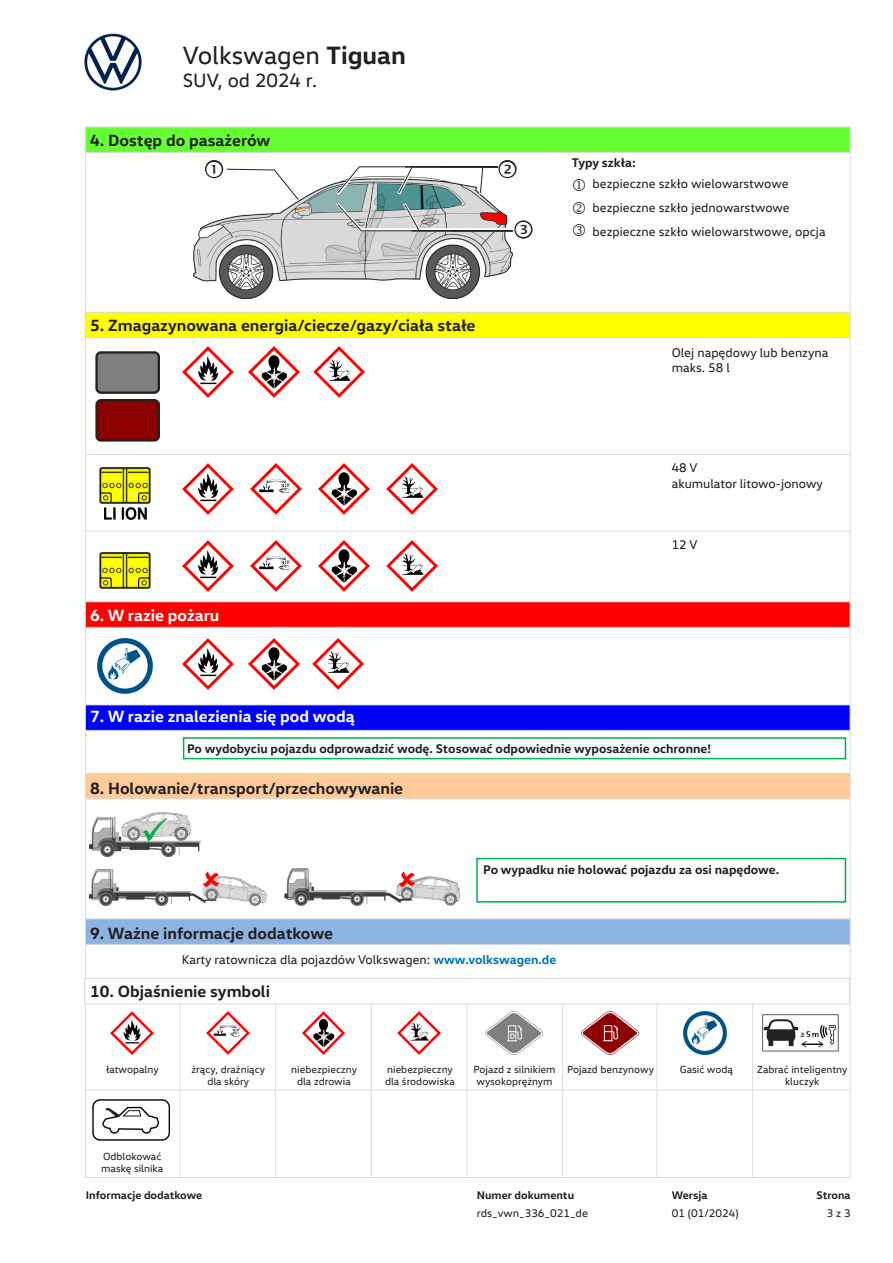
<style>
.page{position:relative;width:893px;height:1263px;background:#fff}
.page>*{position:absolute;margin:0;border:0;box-sizing:border-box;transform-origin:0 0}
.t1{font:25.5px "VW Head";color:#231f20}
.t2{font:19.5px "VW Head";color:#231f20}
.t3{font:700 16.5px "VW Head";color:#231f20}
.t4{font:700 16.5px "VW Head";color:#fff}
.t5{font:16.5px "Wingdings 2";color:#231f20}
.t6{font:12.75px/15.3px "VW Head";color:#231f20}
.t7{font:700 12.75px "VW Head";color:#231f20}
.t8{font:700 11.25px "VW Head";color:#231f20}
.t9{font:11.25px "VW Head";color:#231f20}
.t10{font:10.5px/12.6px "VW Head";color:#231f20}
.s1{font-weight:700}
.s2{font-weight:700;color:#0072ba}
</style>
<div class="page">
<div style="left:85px;top:312px;width:765px;height:26px;background:#ff0"></div>
<div style="left:85px;top:312px;width:765px;height:26px;border:1px solid #dadada"></div>
<hr style="left:85px;top:454px;width:765px;height:1px;background:#dadada">
<hr style="left:85px;top:531px;width:765px;height:1px;background:#dadada">
<hr style="left:85px;top:128px;width:1px;height:1050px;background:#dadada">
<hr style="left:850px;top:128px;width:1px;height:1050px;background:#dadada">
<hr style="left:85px;top:1177px;width:765px;height:1px;background:#dadada">
<img style="left:96px;top:352px;width:63px;height:42px">
<img style="left:96px;top:400px;width:63px;height:41px">
<img style="left:183px;top:347px;width:51px;height:51px">
<img style="left:248px;top:347px;width:51px;height:51px">
<img style="left:314px;top:347px;width:51px;height:51px">
<img style="left:100px;top:553px;width:51px;height:35px">
<img style="left:100px;top:468px;width:51px;height:35px">
<img style="left:183px;top:541px;width:51px;height:51px">
<img style="left:183px;top:463px;width:51px;height:51px">
<img style="left:319px;top:541px;width:51px;height:51px">
<img style="left:319px;top:463px;width:51px;height:51px">
<img style="left:251px;top:541px;width:51px;height:51px">
<img style="left:251px;top:463px;width:51px;height:51px">
<img style="left:387px;top:541px;width:51px;height:51px">
<img style="left:387px;top:463px;width:51px;height:51px">
<div style="left:85px;top:705px;width:765px;height:25px;background:#00f"></div>
<div style="left:85px;top:704px;width:765px;height:27px;border:1px solid #dadada"></div>
<div style="left:85px;top:602px;width:765px;height:25px;background:#f00"></div>
<div style="left:85px;top:601px;width:765px;height:27px;border:1px solid #dadada"></div>
<img style="left:97px;top:638px;width:55px;height:56px">
<img style="left:183px;top:638px;width:51px;height:51px">
<img style="left:248px;top:638px;width:51px;height:52px">
<img style="left:313px;top:638px;width:51px;height:51px">
<div style="left:183px;top:737px;width:663px;height:22px;border:2px solid #00b050"></div>
<img style="left:193px;top:183px;width:319px;height:116px">
<div style="left:85px;top:127px;width:765px;height:25px;background:#6f3"></div>
<div style="left:85px;top:127px;width:765px;height:26px;border:1px solid #dadada"></div>
<div style="left:476px;top:858px;width:370px;height:45px;border:2px solid #00b050"></div>
<div style="left:85px;top:773px;width:765px;height:26px;background:#fc9"></div>
<div style="left:85px;top:773px;width:765px;height:26px;border:1px solid #dadada"></div>
<img style="left:89px;top:812px;width:112px;height:44px">
<img style="left:89px;top:868px;width:370px;height:37px">
<div style="left:85px;top:919px;width:765px;height:25px;background:#8db3e2"></div>
<div style="left:85px;top:918px;width:765px;height:27px;border:1px solid #dadada"></div>
<img style="left:104px;top:508px;width:42px;height:11px">
<div style="left:84px;top:978px;width:766px;height:26px;border:1px solid #dadada"></div>
<hr style="left:180px;top:1003px;width:1px;height:60px;background:#dadada">
<hr style="left:275px;top:1003px;width:1px;height:60px;background:#dadada">
<hr style="left:371px;top:1003px;width:1px;height:60px;background:#dadada">
<hr style="left:467px;top:1003px;width:1px;height:60px;background:#dadada">
<hr style="left:562px;top:1003px;width:1px;height:60px;background:#dadada">
<svg style="left:180px;top:1063px;width:1px;height:26px"></svg>
<svg style="left:275px;top:1063px;width:1px;height:26px"></svg>
<svg style="left:371px;top:1063px;width:1px;height:26px"></svg>
<svg style="left:467px;top:1063px;width:1px;height:26px"></svg>
<svg style="left:562px;top:1063px;width:1px;height:26px"></svg>
<hr style="left:180px;top:1090px;width:1px;height:60px;background:#dadada">
<hr style="left:275px;top:1090px;width:1px;height:60px;background:#dadada">
<hr style="left:180px;top:1089px;width:96px;height:1px;background:#dadada">
<hr style="left:276px;top:1089px;width:95px;height:1px;background:#dadada">
<hr style="left:371px;top:1089px;width:96px;height:1px;background:#dadada">
<hr style="left:371px;top:1090px;width:1px;height:60px;background:#dadada">
<hr style="left:467px;top:1089px;width:96px;height:1px;background:#dadada">
<hr style="left:467px;top:1090px;width:1px;height:60px;background:#dadada">
<hr style="left:563px;top:1089px;width:94px;height:1px;background:#dadada">
<hr style="left:562px;top:1090px;width:1px;height:60px;background:#dadada">
<hr style="left:657px;top:1090px;width:1px;height:60px;background:#dadada">
<hr style="left:752px;top:1090px;width:1px;height:60px;background:#dadada">
<hr style="left:657px;top:1003px;width:1px;height:60px;background:#dadada">
<hr style="left:752px;top:1003px;width:1px;height:60px;background:#dadada">
<svg style="left:657px;top:1063px;width:1px;height:26px"></svg>
<svg style="left:752px;top:1063px;width:1px;height:26px"></svg>
<hr style="left:657px;top:1089px;width:96px;height:1px;background:#dadada">
<hr style="left:753px;top:1089px;width:97px;height:1px;background:#dadada">
<hr style="left:84px;top:1089px;width:96px;height:1px;background:#dadada">
<svg style="left:180px;top:1150px;width:1px;height:27px"></svg>
<svg style="left:275px;top:1150px;width:1px;height:27px"></svg>
<svg style="left:371px;top:1150px;width:1px;height:27px"></svg>
<svg style="left:467px;top:1150px;width:1px;height:27px"></svg>
<svg style="left:562px;top:1150px;width:1px;height:27px"></svg>
<svg style="left:657px;top:1150px;width:1px;height:27px"></svg>
<svg style="left:752px;top:1150px;width:1px;height:27px"></svg>
<img style="left:111px;top:1012px;width:42px;height:42px">
<img style="left:207px;top:1012px;width:42px;height:42px">
<img style="left:302px;top:1011px;width:43px;height:43px">
<img style="left:398px;top:1012px;width:42px;height:42px">
<img style="left:486px;top:1012px;width:57px;height:42px">
<img style="left:581px;top:1012px;width:57px;height:42px">
<img style="left:684px;top:1011px;width:42px;height:43px">
<img style="left:762px;top:1014px;width:77px;height:38px">
<img style="left:93px;top:1100px;width:76px;height:40px">
<img style="left:84px;top:33px;width:58px;height:57px">
<svg style="left:207px;top:168px;width:92px;height:33px"></svg>
<svg style="left:333px;top:166px;width:180px;height:71px"></svg>
<p class="t1" style="left:183px;top:39px;width:225px">Volkswagen <span class="s1">Tiguan</span></p>
<p class="t2" style="left:183px;top:69px;width:136px">SUV, od 2024 r.</p>
<p class="t3" style="left:90px;top:130px;width:182px">4. Dostęp do pasażerów</p>
<p class="t3" style="left:90px;top:315px;width:387px">5. Zmagazynowana energia/ciecze/gazy/ciała stałe</p>
<p class="t4" style="left:90px;top:604px;width:131px">6. W razie pożaru</p>
<p class="t4" style="left:90px;top:706px;width:266px">7. W razie znalezienia się pod wodą</p>
<p class="t7" style="left:572px;top:155px;width:65px">Typy szkła:</p>
<p class="t6" style="left:593px;top:176px;width:198px">bezpieczne szkło wielowarstwowe</p>
<p class="t6" style="left:593px;top:200px;width:199px">bezpieczne szkło jednowarstwowe</p>
<p class="t6" style="left:593px;top:223px;width:235px">bezpieczne szkło wielowarstwowe, opcja</p>
<p class="t5" style="left:572px;top:223px;width:16px">●</p>
<p class="t6" style="left:672px;top:344px;width:158px">Olej napędowy lub benzyna maks. 58 l</p>
<p class="t6" style="left:672px;top:460px;width:27px">48 V</p>
<p class="t6" style="left:672px;top:475px;width:153px">akumulator litowo-jonowy</p>
<p class="t6" style="left:672px;top:537px;width:27px">12 V</p>
<p class="t7" style="left:187px;top:740px;width:525px">Po wydobyciu pojazdu odprowadzić wodę. Stosować odpowiednie wyposażenie ochronne!</p>
<p class="t3" style="left:90px;top:777px;width:315px">8. Holowanie/transport/przechowywanie</p>
<p class="t3" style="left:90px;top:923px;width:244px">9. Ważne informacje dodatkowe</p>
<p class="t7" style="left:483px;top:862px;width:298px">Po wypadku nie holować pojazdu za osi napędowe.</p>
<p class="t6" style="left:182px;top:951px;width:376px">Karty ratownicza dla pojazdów Volkswagen: <span class="s2">www.volkswagen.de</span></p>
<p class="t3" style="left:90px;top:981px;width:181px">10. Objaśnienie symboli</p>
<p class="t10" style="left:106px;top:1063px;width:54px">łatwopalny</p>
<p class="t10" style="left:101px;top:1149px;width:64px">Odblokować maskę silnika</p>
<p class="t10" style="left:191px;top:1063px;width:75px;text-align:center">żrący, drażniący dla skóry</p>
<p class="t10" style="left:291px;top:1063px;width:67px;text-align:center">niebezpieczny dla zdrowia</p>
<p class="t10" style="left:385px;top:1063px;width:71px">niebezpieczny dla środowiska</p>
<p class="t10" style="left:473px;top:1063px;width:84px">Pojazd z silnikiem wysokoprężnym</p>
<p class="t10" style="left:567px;top:1063px;width:88px">Pojazd benzynowy</p>
<p class="t10" style="left:680px;top:1063px;width:55px">Gasić wodą</p>
<p class="t10" style="left:757px;top:1063px;width:92px;text-align:center">Zabrać inteligentny kluczyk</p>
<p class="t8" style="left:86px;top:1188px;width:118px">Informacje dodatkowe</p>
<p class="t8" style="left:477px;top:1188px;width:99px">Numer dokumentu</p>
<p class="t9" style="left:477px;top:1206px;width:113px">rds_vwn_336_021_de</p>
<p class="t8" style="left:672px;top:1188px;width:37px">Wersja</p>
<p class="t9" style="left:672px;top:1206px;width:68px">01 (01/2024)</p>
<p class="t8" style="left:816px;top:1188px;width:36px">Strona</p>
<p class="t9" style="left:827px;top:1206px;width:25px">3 z 3</p>
</div>
